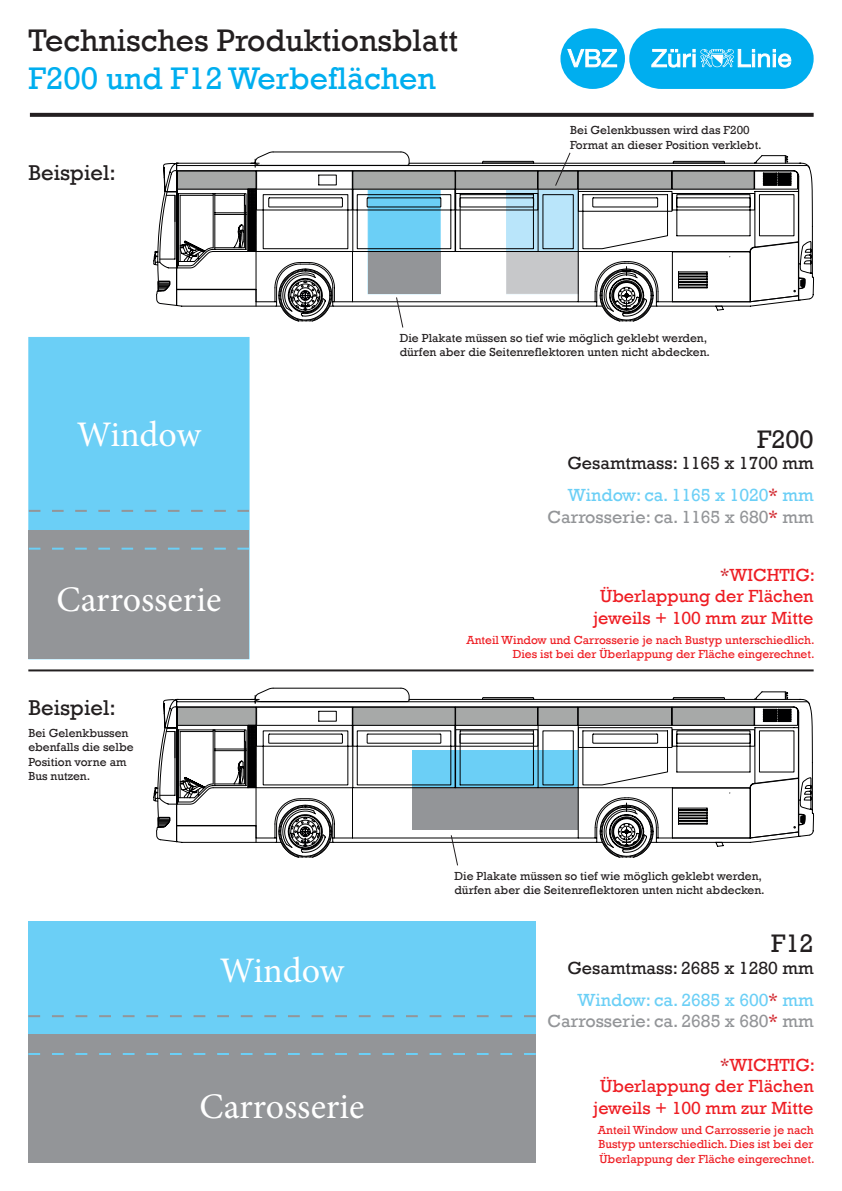
<style>
.page{position:relative;width:842px;height:1191px;background:#fff}
.page>*{position:absolute;margin:0;border:0;box-sizing:border-box;transform-origin:0 0}
.t1{font:36px "Minion Pro";color:#fff}
.t2{font:32px "Rockwell";color:#231f20}
.t3{font:32px "Rockwell";color:#00aeef}
.t4{font:26px "Rockwell";color:#231f20}
.t5{font:22px "Rockwell";color:#231f20}
.t6{font:18px/21.6px "Rockwell";color:#ee1d23;text-align:right}
.t7{font:18px/32px "Rockwell";color:#231f20}
.t8{font:18px "Rockwell";color:#939598}
.t9{font:12px/14.4px "Rockwell";color:#231f20}
.t10{font:12px/14.4px "Rockwell";color:#ee1d23;text-align:right}
.s1{color:#6bcff6}
.s2{color:#d1232a}
</style>
<div class="page">
<div style="left:560px;top:28px;width:65px;height:61px;background:#00aeef;border-radius:50%"></div>
<svg style="left:567px;top:49px;width:50px;height:18px"></svg>
<svg style="left:629px;top:28px;width:185px;height:61px;background:#2dbcf1"></svg>
<div style="left:28px;top:920px;width:508px;height:242px;background:#6bcff6"></div>
<div style="left:28px;top:1034px;width:508px;height:128px;background:#939598"></div>
<div style="left:28px;top:337px;width:222px;height:322px;background:#6bcff6;border:1px solid #6bcff6"></div>
<div style="left:29px;top:530px;width:220px;height:128px;background:#939598"></div>
<svg style="left:30px;top:113px;width:784px;height:4px;background:#2b2728"></svg>
<hr style="left:28px;top:669px;width:786px;height:2px;background:#231f20">
<svg style="left:29px;top:510px;width:220px;height:2px"></svg>
<svg style="left:28px;top:1015px;width:508px;height:2px"></svg>
<svg style="left:29px;top:547px;width:220px;height:2px"></svg>
<svg style="left:28px;top:1053px;width:508px;height:2px"></svg>
<svg style="left:154px;top:691px;width:660px;height:166px"></svg>
<svg style="left:154px;top:155px;width:660px;height:166px"></svg>
<svg style="left:395px;top:296px;width:9px;height:32px"></svg>
<svg style="left:506px;top:152px;width:73px;height:142px;background:#aec0c8"></svg>
<svg style="left:450px;top:834px;width:9px;height:32px"></svg>
<h2 class="t2" style="left:28px;top:21px;width:431px">Technisches Produktionsblatt</h2>
<h2 class="t3" style="left:28px;top:60px;width:409px">F200 und F12 Werbeflächen</h2>
<h3 class="t5" style="left:28px;top:160px;width:89px">Beispiel:</h3>
<p class="t9" style="left:570px;top:123px;width:193px">Bei Gelenkbussen wird das F200<br>Format an dieser Position verklebt.</p>
<h1 class="t1" style="left:77px;top:410px;width:126px">Window</h1>
<h1 class="t1" style="left:56px;top:576px;width:166px">Carrosserie</h1>
<h3 class="t5" style="left:28px;top:695px;width:89px">Beispiel:</h3>
<p class="t9" style="left:28px;top:726px;width:107px">Bei Gelenkbussen ebenfalls die selbe<br>Position vorne am<br>Bus nutzen.</p>
<p class="t9" style="left:400px;top:331px;width:312px">Die Plakate müssen so tief wie möglich geklebt werden, dürfen aber die Seitenreflektoren unten nicht abdecken.</p>
<h3 class="t4" style="left:757px;top:424px;width:58px">F200</h3>
<h3 class="t7" style="left:567px;top:448px;width:248px">Gesamtmass: 1165 x 1700 mm<br><span class="s1">Window: ca. 1165 x 1020</span><span class="s2">*</span> <span class="s1">mm</span></h3>
<h3 class="t8" style="left:547px;top:506px;width:268px">Carrosserie: ca. 1165 x 680<span class="s2">*</span> mm</h3>
<h3 class="t6" style="left:593px;top:564px;width:223px"><span class="s2">*</span>WICHTIG:<br>Überlappung der Flächen jeweils + 100 mm zur Mitte</h3>
<p class="t10" style="left:466px;top:633px;width:350px">Anteil Window und Carrosserie je nach Bustyp unterschiedlich.<br>Dies ist bei der Überlappung der Fläche eingerechnet.</p>
<h1 class="t1" style="left:220px;top:946px;width:126px">Window</h1>
<h1 class="t1" style="left:200px;top:1082px;width:166px">Carrosserie</h1>
<p class="t9" style="left:454px;top:868px;width:312px">Die Plakate müssen so tief wie möglich geklebt werden, dürfen aber die Seitenreflektoren unten nicht abdecken.</p>
<h3 class="t4" style="left:771px;top:928px;width:44px">F12</h3>
<h3 class="t7" style="left:567px;top:952px;width:248px;text-align:center">Gesamtmass: 2685 x 1280 mm<br><span class="s1">Window: ca. 2685 x 600</span><span class="s2">*</span> <span class="s1">mm</span></h3>
<h3 class="t8" style="left:548px;top:1011px;width:267px">Carrosserie: ca. 2685 x 680<span class="s2">*</span> mm</h3>
<h3 class="t6" style="left:593px;top:1054px;width:223px"><span class="s2">*</span>WICHTIG:<br>Überlappung der Flächen jeweils + 100 mm zur Mitte</h3>
<p class="t10" style="left:598px;top:1122px;width:218px;text-align:justify">Anteil Window und Carrosserie je nach Bustyp unterschiedlich. Dies ist bei der Überlappung der Fläche eingerechnet.</p>
</div>
